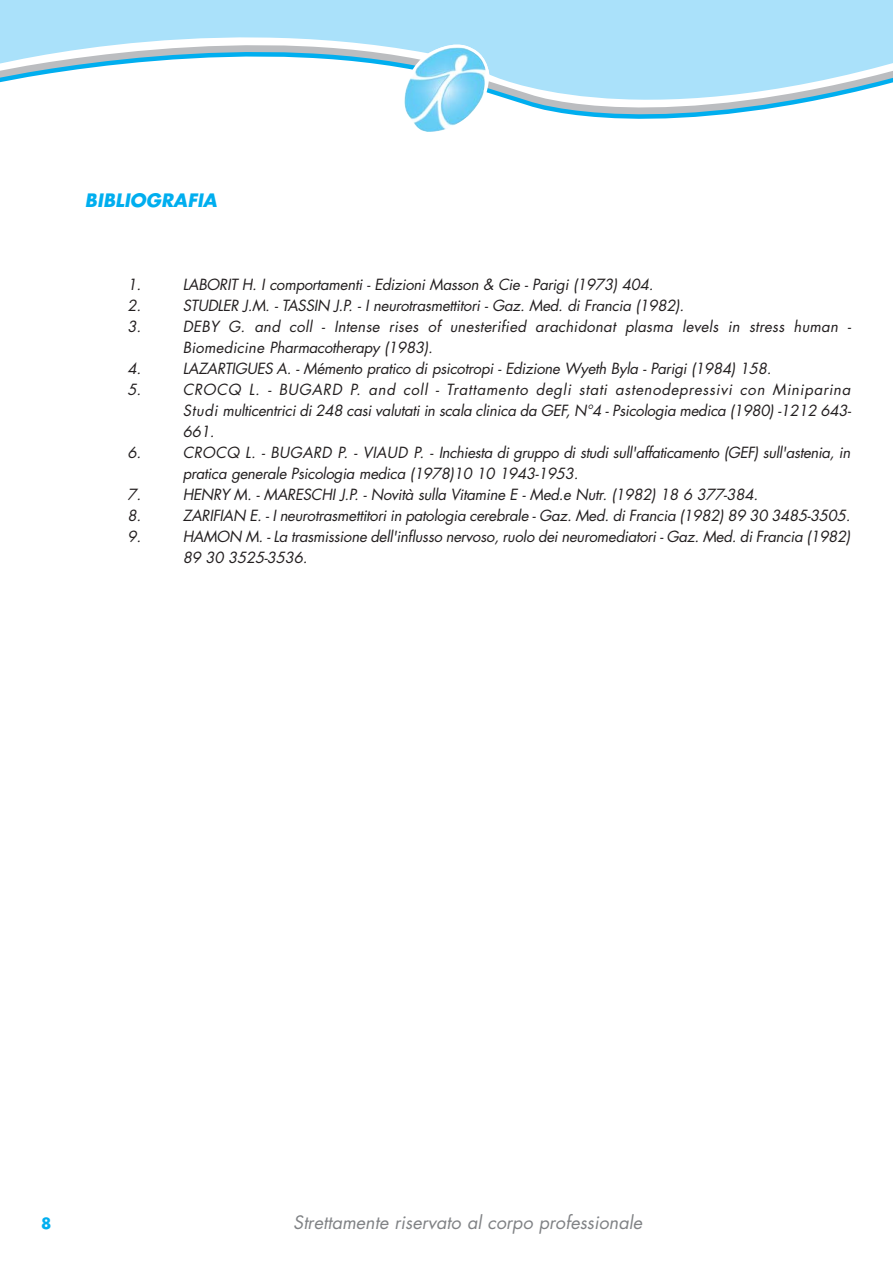
<style>
.page{position:relative;width:893px;height:1263px;background:#fff}
.page>*{position:absolute;margin:0;border:0;box-sizing:border-box;transform-origin:0 0}
.t1{font:italic 18px "Futura";color:#808285}
.t2{font:italic 700 18px "Futura";color:#00aeef}
.t3{font:italic 15px/21px "Futura";letter-spacing:-.02em;color:#231f20}
.t4{font:700 15px "Futura";color:#00aeef}
</style>
<div class="page">
<div style="left:0;top:0;width:893px;height:23px;background:#aae1fa"></div>
<svg style="left:0;top:23px;width:893px;height:96px"></svg>
<svg style="left:403px;top:38px;width:87px;height:79px"></svg>
<img style="left:404px;top:47px;width:82px;height:85px">
<p class="t2" style="left:85px;top:192px;width:133px">BIBLIOGRAFIA</p>
<p class="t3" style="left:128px;top:275px;width:18px">1.</p>
<p class="t3" style="left:183px;top:275px;width:475px">LABORIT H. I comportamenti - Edizioni Masson &amp; Cie - Parigi (1973) 404.</p>
<p class="t3" style="left:128px;top:296px;width:18px">2.</p>
<p class="t3" style="left:183px;top:296px;width:505px">STUDLER J .M. - TASSIN J .P. - I neurotrasmettitori - Gaz. Med. di Francia (1982).</p>
<p class="t3" style="left:128px;top:317px;width:18px">3.</p>
<p class="t3" style="left:183px;top:317px;width:672px">DEBY G. and coll - Intense rises of unesterified arachidonat plasma levels in stress human -<br>Biomedicine Pharmacotherapy (1983).</p>
<p class="t3" style="left:128px;top:359px;width:18px">4.</p>
<p class="t3" style="left:183px;top:359px;width:593px">LAZARTIGUES A. - Mémento pratico di psicotropi - Edizione Wyeth Byla - Parigi (1984) 158.</p>
<p class="t3" style="left:128px;top:380px;width:18px">5.</p>
<p class="t3" style="left:183px;top:380px;width:672px;text-align:justify">CROCQ L. - BUGARD P. and coll - Trattamento degli stati astenodepressivi con Miniparina Studi multicentrici di 248 casi valutati in scala clinica da GEF, N°4 - Psicologia medica (1980) -1212 643- 661.</p>
<p class="t3" style="left:128px;top:443px;width:18px">6.</p>
<p class="t3" style="left:183px;top:443px;width:672px">CROCQ L. - BUGARD P. - VIAUD P. - Inchiesta di gruppo di studi sull'affaticamento (GEF) sull'astenia, in pratica generale Psicologia medica (1978)10 10 1943-1953.</p>
<p class="t3" style="left:128px;top:485px;width:18px">7.</p>
<p class="t3" style="left:183px;top:485px;width:579px">HENRY M. - MARESCHI J .P. - Novità sulla Vitamine E - Med.e Nutr. (1982) 18 6 377-384.</p>
<p class="t3" style="left:128px;top:506px;width:18px">8.</p>
<p class="t3" style="left:183px;top:506px;width:672px">ZARIFIAN E. - I neurotrasmettitori in patologia cerebrale - Gaz. Med. di Francia (1982) 89 30 3485-3505.</p>
<p class="t3" style="left:128px;top:527px;width:18px">9.</p>
<p class="t3" style="left:183px;top:527px;width:672px">HAMON M. - La trasmissione dell'influsso nervoso, ruolo dei neuromediatori - Gaz. Med. di Francia (1982)<br>89 30 3525-3536.</p>
<p class="t4" style="left:41px;top:1216px;width:12px">8</p>
<p class="t1" style="left:293px;top:1214px;width:354px">Strettamente riservato al corpo professionale</p>
</div>
